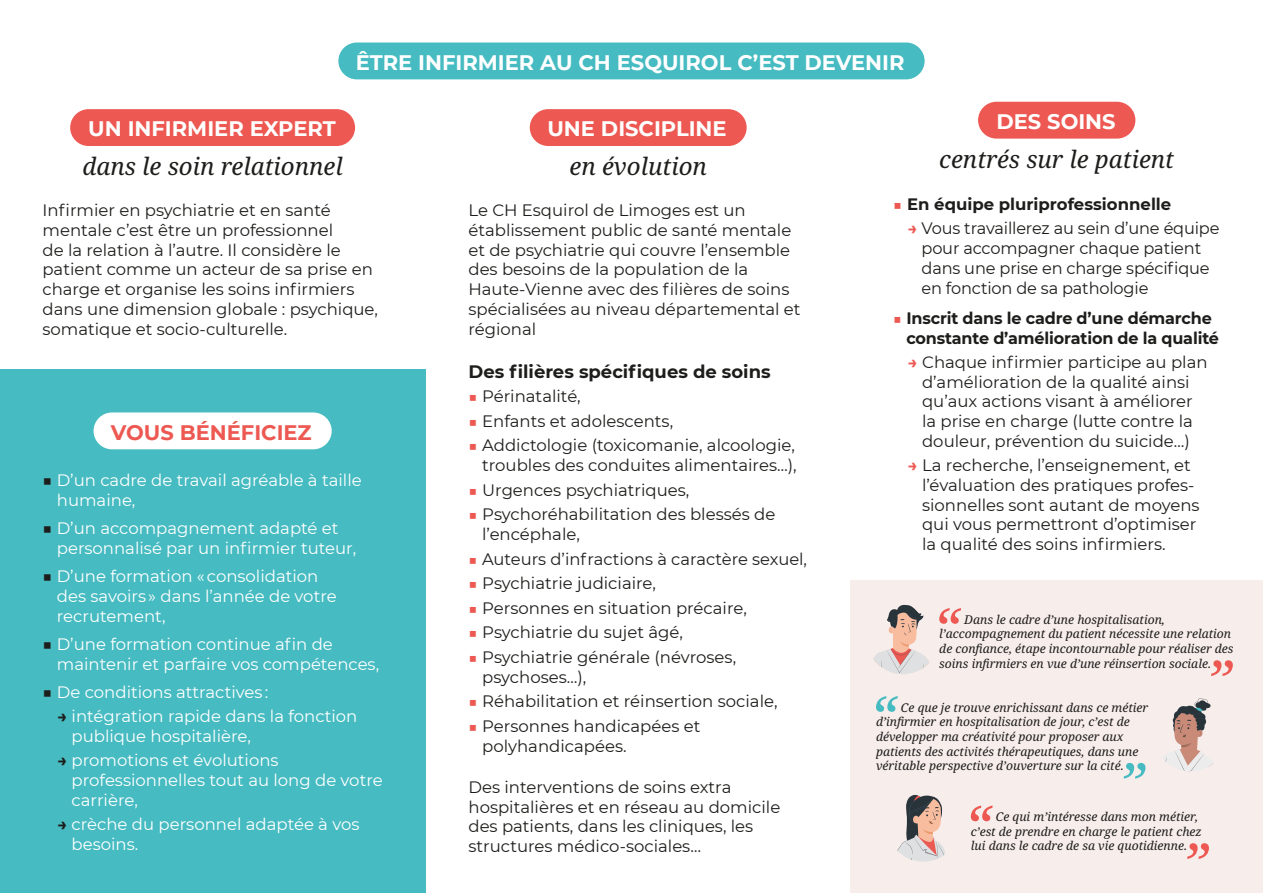
<style>
.page{position:relative;width:1263px;height:893px;background:#fff}
.page>*{position:absolute;margin:0;border:0;box-sizing:border-box;transform-origin:0 0}
.t1{font:italic 24.15px "Noto Serif";color:#1d1d1b}
.t2{font:700 21px "Montserrat";color:#fff}
.t3{font:700 21px "Montserrat";color:#ed5952}
.t4{font:700 18px "Montserrat";color:#1d1d1b}
.t5{font:16.5px/19.8px "Montserrat";color:#1d1d1b}
.t6{font:16.5px/19.8px "Montserrat";color:#fff}
.t7{font:700 16.5px/19.8px "Montserrat";letter-spacing:-.01em;color:#1d1d1b}
.t8{font:italic 12.15px/14.5px "Noto Serif";color:#1d1d1b}
.s1{font-weight:500;color:#1d1d1b}
.s2{font-weight:700;color:#1d1d1b}
.s3{font-size:15px;color:#ed5952}
.s4{font-weight:700;color:#ed5952}
</style>
<div class="page">
<div style="left:0;top:370px;width:425px;height:523px;background:#46bbc1"></div>
<div style="left:850px;top:580px;width:413px;height:313px;background:#f7edeb"></div>
<div style="left:338px;top:43px;width:586px;height:36px;background:#46bbc1;border-radius:18px"></div>
<div style="left:70px;top:109px;width:285px;height:37px;background:#ed5952;border-radius:18px"></div>
<div style="left:94px;top:412px;width:238px;height:37px;background:#fff;border-radius:18px"></div>
<div style="left:530px;top:109px;width:217px;height:37px;background:#ed5952;border-radius:18px"></div>
<div style="left:978px;top:102px;width:157px;height:37px;background:#ed5952;border-radius:18px"></div>
<svg style="left:1211px;top:660px;width:22px;height:16px"></svg>
<svg style="left:876px;top:696px;width:22px;height:16px"></svg>
<svg style="left:1124px;top:763px;width:21px;height:16px"></svg>
<svg style="left:971px;top:805px;width:21px;height:16px"></svg>
<svg style="left:1187px;top:843px;width:22px;height:16px"></svg>
<svg style="left:873px;top:605px;width:88px;height:69px"></svg>
<svg style="left:897px;top:794px;width:48px;height:68px"></svg>
<svg style="left:1165px;top:698px;width:48px;height:73px"></svg>
<p class="t2" style="left:356px;top:47px;width:550px">ÊTRE INFIRMIER AU CH ESQUIROL C’EST DEVENIR</p>
<p class="t2" style="left:88px;top:114px;width:249px">UN INFIRMIER EXPERT</p>
<h1 class="t1" style="left:82px;top:150px;width:262px">dans le soin relationnel</h1>
<p class="t5" style="left:43px;top:200px;width:337px">Infirmier en psychiatrie et en santé mentale c’est être un professionnel<br>de la relation à l’autre. Il considère le patient comme un acteur de sa prise en charge et organise les soins infirmiers dans une dimension globale : psychique, somatique et socio-culturelle.</p>
<p class="t3" style="left:111px;top:417px;width:202px">VOUS BÉNÉFICIEZ</p>
<p class="t6" style="left:57px;top:470px;width:306px;text-indent:-14px"><span class="s1">■</span> D’un cadre de travail agréable à taille humaine,</p>
<p class="t6" style="left:57px;top:518px;width:301px;text-indent:-14px"><span class="s1">■</span> D’un accompagnement adapté et personnalisé par un infirmier tuteur,</p>
<p class="t6" style="left:57px;top:566px;width:281px;text-indent:-14px"><span class="s1">■</span> D’une formation « consolidation des savoirs » dans l’année de votre recrutement,</p>
<p class="t6" style="left:57px;top:634px;width:324px;text-indent:-14px"><span class="s1">■</span> D’une formation continue afin de maintenir et parfaire vos compétences,</p>
<p class="t6" style="left:43px;top:682px;width:227px"><span class="s1">■</span> De conditions attractives :</p>
<p class="t6" style="left:72px;top:706px;width:287px;text-indent:-14px"><span class="s2">→</span> intégration rapide dans la fonction publique hospitalière,</p>
<p class="t6" style="left:72px;top:750px;width:313px;text-indent:-14px"><span class="s2">→</span> promotions et évolutions professionnelles tout au long de votre carrière,</p>
<p class="t6" style="left:72px;top:814px;width:289px;text-indent:-14px"><span class="s2">→</span> crèche du personnel adaptée à vos besoins.</p>
<p class="t2" style="left:547px;top:114px;width:181px">UNE DISCIPLINE</p>
<h1 class="t1" style="left:569px;top:150px;width:139px">en évolution</h1>
<p class="t5" style="left:468px;top:200px;width:334px">Le CH Esquirol de Limoges est un établissement public de santé mentale et de psychiatrie qui couvre l’ensemble des besoins de la population de la Haute-Vienne avec des filières de soins spécialisées au niveau départemental et régional</p>
<p class="t4" style="left:468px;top:358px;width:304px">Des filières spécifiques de soins</p>
<p class="t5" style="left:468px;top:386px;width:114px"><span class="s3">■</span> Périnatalité,</p>
<p class="t5" style="left:468px;top:410px;width:206px"><span class="s3">■</span> Enfants et adolescents,</p>
<p class="t5" style="left:468px;top:435px;width:330px;text-align:right"><span class="s3">■</span> Addictologie (toxicomanie, alcoologie, troubles des conduites alimentaires…),</p>
<p class="t5" style="left:468px;top:479px;width:222px"><span class="s3">■</span> Urgences psychiatriques,</p>
<p class="t5" style="left:482px;top:504px;width:295px;text-indent:-14px"><span class="s3">■</span> Psychoréhabilitation des blessés de l’encéphale,</p>
<p class="t5" style="left:468px;top:548px;width:340px"><span class="s3">■</span> Auteurs d’infractions à caractère sexuel,</p>
<p class="t5" style="left:468px;top:573px;width:189px"><span class="s3">■</span> Psychiatrie judiciaire,</p>
<p class="t5" style="left:468px;top:597px;width:280px"><span class="s3">■</span> Personnes en situation précaire,</p>
<p class="t5" style="left:468px;top:622px;width:216px"><span class="s3">■</span> Psychiatrie du sujet âgé,</p>
<p class="t5" style="left:482px;top:647px;width:255px;text-indent:-14px"><span class="s3">■</span> Psychiatrie générale (névroses, psychoses…),</p>
<p class="t5" style="left:468px;top:691px;width:311px"><span class="s3">■</span> Réhabilitation et réinsertion sociale,</p>
<p class="t5" style="left:482px;top:716px;width:220px;text-indent:-14px"><span class="s3">■</span> Personnes handicapées et polyhandicapées.</p>
<p class="t5" style="left:468px;top:776px;width:313px">Des interventions de soins extra hospitalières et en réseau au domicile des patients, dans les cliniques, les structures médico-sociales…</p>
<p class="t2" style="left:996px;top:106px;width:121px">DES SOINS</p>
<h1 class="t1" style="left:939px;top:142px;width:236px">centrés sur le patient</h1>
<p class="t7" style="left:893px;top:194px;width:280px"><span class="s3">■</span> En équipe pluriprofessionnelle</p>
<p class="t5" style="left:921px;top:218px;width:299px;text-indent:-14px"><span class="s4">→</span> Vous travaillerez au sein d’une équipe pour accompagner chaque patient dans une prise en charge spécifique en fonction de sa pathologie</p>
<p class="t7" style="left:906px;top:307px;width:314px;text-indent:-13px"><span class="s3">■</span> Inscrit dans le cadre d’une démarche constante d’amélioration de la qualité</p>
<p class="t5" style="left:908px;top:351px;width:301px;text-align:center"><span class="s4">→</span> Chaque infirmier participe au plan d’amélioration de la qualité ainsi qu’aux actions visant à améliorer<br>la prise en charge (lutte contre la douleur, prévention du suicide…)</p>
<p class="t5" style="left:922px;top:455px;width:279px;text-indent:-14px"><span class="s4">→</span> La recherche, l’enseignement, et l’évaluation des pratiques profes&shy;sionnelles sont autant de moyens qui vous permettront d’optimiser la qualité des soins infirmiers.</p>
<p class="t8" style="left:939px;top:612px;width:296px;text-indent:25px">Dans le cadre d’une hospitalisation, l’accompagnement du patient nécessite une relation de confiance, étape incontournable pour réaliser des soins infirmiers en vue d’une réinsertion sociale.</p>
<p class="t8" style="left:876px;top:701px;width:274px;text-indent:25px">Ce que je trouve enrichissant dans ce métier d’infirmier en hospitalisation de jour, c’est de développer ma créativité pour proposer aux patients des activités thérapeutiques, dans une véritable perspective d’ouverture sur la cité.</p>
<p class="t8" style="left:971px;top:810px;width:232px;text-indent:25px">Ce qui m’intéresse dans mon métier, c’est de prendre en charge le patient chez lui dans le cadre de sa vie quotidienne.</p>
</div>
